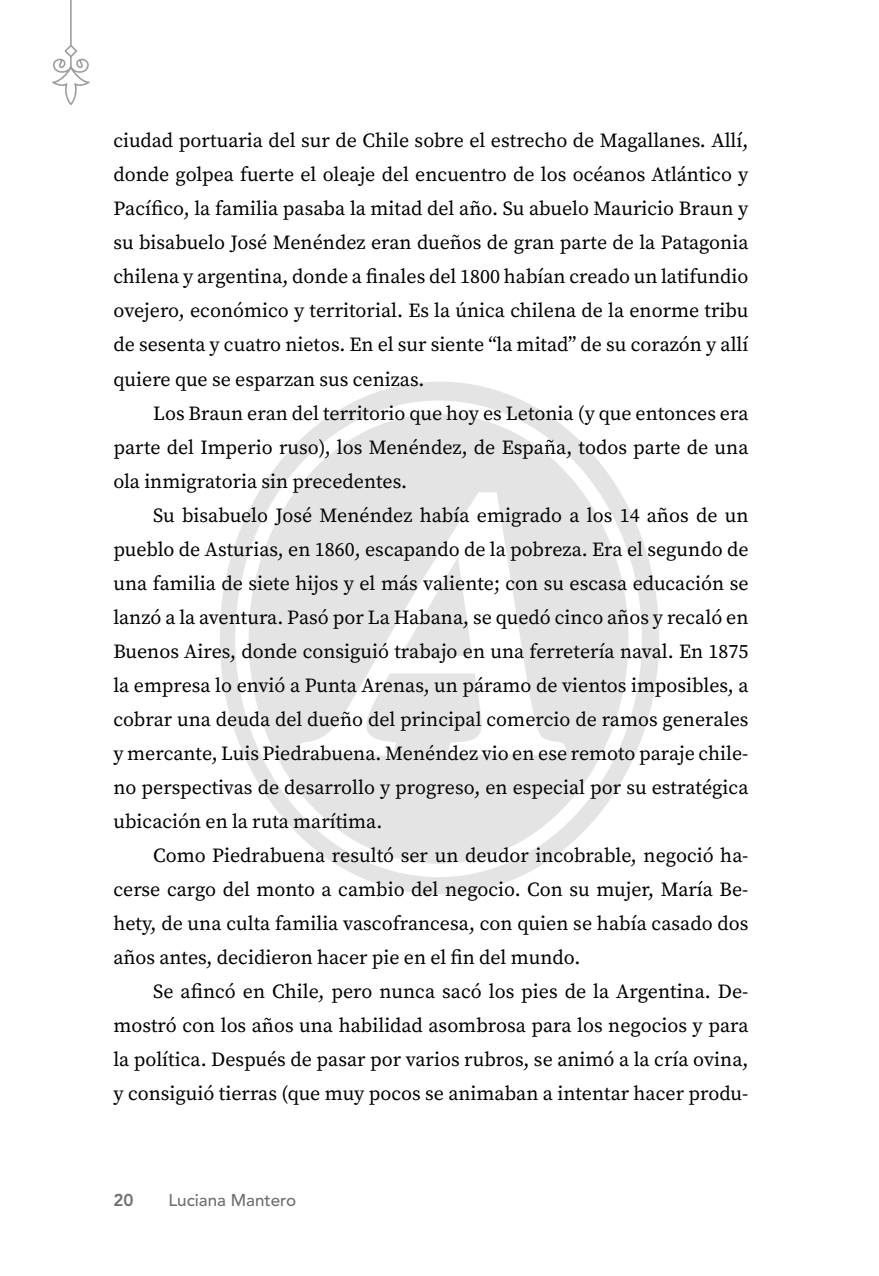
<style>
.page{position:relative;width:879px;height:1276px;background:#fff}
.page>*{position:absolute;margin:0;border:0;box-sizing:border-box;transform-origin:0 0}
.t1{font:20px/34px "Source Serif Variable";color:#000;text-align:justify}
.t2{font:500 17px "Avenir LT Std";color:#706f6f}
.t3{font:800 17px "Avenir LT Std";color:#706f6f}
</style>
<div class="page">
<svg style="left:52px;top:0;width:38px;height:105px"></svg>
<svg style="left:220px;top:381px;width:439px;height:513px"></svg>
<svg style="left:249px;top:414px;width:379px;height:450px;fill:#e5e4e4"></svg>
<svg style="left:400px;top:558px;width:72px;height:98px"></svg>
<p class="t1" style="left:113px;top:124px;width:636px">ciudad portuaria del sur de Chile sobre el estrecho de Magallanes. Allí, donde golpea fuerte el oleaje del encuentro de los océanos Atlántico y Pacífico, la familia pasaba la mitad del año. Su abuelo Mauricio Braun y su bisabuelo José Menéndez eran dueños de gran parte de la Patagonia chilena y argentina, donde a finales del 1800 habían creado un latifundio ovejero, económico y territorial. Es la única chilena de la enorme tribu de sesenta y cuatro nietos. En el sur siente “la mitad” de su corazón y allí quiere que se esparzan sus cenizas.</p>
<p class="t1" style="left:113px;top:396px;width:636px;text-indent:40px">Los Braun eran del territorio que hoy es Letonia (y que entonces era parte del Imperio ruso), los Menéndez, de España, todos parte de una ola inmigratoria sin precedentes.</p>
<p class="t1" style="left:113px;top:498px;width:636px;text-indent:40px">Su bisabuelo José Menéndez había emigrado a los 14 años de un pueblo de Asturias, en 1860, escapando de la pobreza. Era el segundo de una familia de siete hijos y el más valiente; con su escasa educación se lanzó a la aventura. Pasó por La Habana, se quedó cinco años y recaló en Buenos Aires, donde consiguió trabajo en una ferretería naval. En 1875 la empresa lo envió a Punta Arenas, un páramo de vientos imposibles, a cobrar una deuda del dueño del principal comercio de ramos generales y mercante, Luis Piedrabuena. Menéndez vio en ese remoto paraje chile&shy;no perspectivas de desarrollo y progreso, en especial por su estratégica ubicación en la ruta marítima.</p>
<p class="t1" style="left:113px;top:838px;width:636px;text-indent:40px">Como Piedrabuena resultó ser un deudor incobrable, negoció ha&shy;cerse cargo del monto a cambio del negocio. Con su mujer, María Be&shy;hety, de una culta familia vascofrancesa, con quien se había casado dos años antes, decidieron hacer pie en el fin del mundo.</p>
<p class="t1" style="left:113px;top:974px;width:636px;text-indent:40px">Se afincó en Chile, pero nunca sacó los pies de la Argentina. De&shy;mostró con los años una habilidad asombrosa para los negocios y para la política. Después de pasar por varios rubros, se animó a la cría ovina, y consiguió tierras (que muy pocos se animaban a intentar hacer produ-</p>
<p class="t3" style="left:113px;top:1190px;width:22px">20</p>
<p class="t2" style="left:168px;top:1190px;width:129px">Luciana Mantero</p>
</div>
